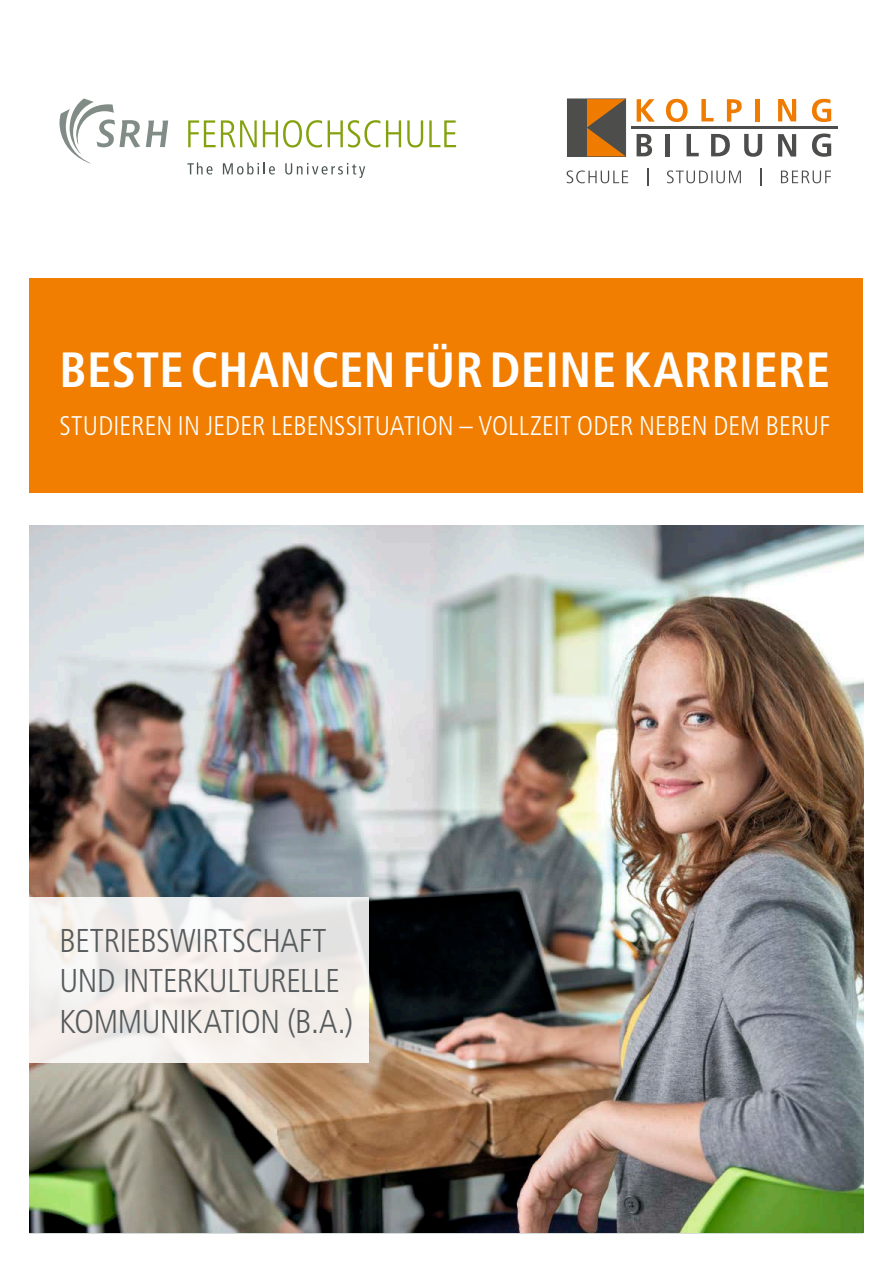
<style>
.page{position:relative;width:893px;height:1263px;background:#fff}
.page>*{position:absolute;margin:0;border:0;box-sizing:border-box;transform-origin:0 0}
.t1{font:700 condensed 49.5px "Frutiger LT Std";letter-spacing:.005em;color:#fff}
.t2{font:300 condensed 33px/40.5px "Frutiger LT Std";letter-spacing:-.015em;color:#565b5d}
.t3{font:300 condensed 27px "Frutiger LT Std";letter-spacing:.005em;color:#fff}
</style>
<div class="page">
<img style="left:30px;top:525px;width:833px;height:707px">
<div style="left:30px;top:279px;width:833px;height:214px;background:#f17e00"></div>
<svg style="left:146px;top:120px;width:22px;height:27px"></svg>
<svg style="left:60px;top:98px;width:80px;height:66px"></svg>
<svg style="left:188px;top:120px;width:69px;height:27px"></svg>
<svg style="left:263px;top:120px;width:59px;height:27px"></svg>
<svg style="left:328px;top:120px;width:52px;height:28px"></svg>
<svg style="left:386px;top:120px;width:15px;height:27px"></svg>
<svg style="left:407px;top:120px;width:16px;height:27px"></svg>
<svg style="left:429px;top:120px;width:27px;height:27px"></svg>
<svg style="left:187px;top:162px;width:26px;height:13px"></svg>
<svg style="left:223px;top:162px;width:52px;height:13px"></svg>
<svg style="left:285px;top:163px;width:80px;height:15px"></svg>
<svg style="left:567px;top:98px;width:59px;height:59px;background:#815c35"></svg>
<svg style="left:637px;top:99px;width:18px;height:23px"></svg>
<svg style="left:666px;top:99px;width:22px;height:23px"></svg>
<svg style="left:727px;top:99px;width:15px;height:23px"></svg>
<hr style="left:755px;top:99px;width:4px;height:23px;background:#ef7b00">
<svg style="left:778px;top:99px;width:18px;height:22px"></svg>
<svg style="left:812px;top:99px;width:19px;height:23px"></svg>
<svg style="left:701px;top:99px;width:13px;height:22px"></svg>
<svg style="left:637px;top:134px;width:15px;height:22px"></svg>
<hr style="left:666px;top:134px;width:4px;height:22px;background:#4d4d4c">
<svg style="left:711px;top:134px;width:19px;height:22px"></svg>
<svg style="left:744px;top:134px;width:18px;height:23px"></svg>
<svg style="left:778px;top:134px;width:18px;height:23px"></svg>
<svg style="left:812px;top:133px;width:19px;height:24px"></svg>
<svg style="left:687px;top:134px;width:12px;height:22px"></svg>
<hr style="left:631px;top:127px;width:207px;height:2px;background:#4d4d4c">
<svg style="left:567px;top:168px;width:264px;height:18px"></svg>
<svg style="left:29px;top:897px;width:340px;height:166px;fill:#f4efeb"></svg>
<h1 class="t1" style="left:60px;top:340px;width:772px">BESTE CHANCEN FÜR DEINE KARRIERE</h1>
<p class="t3" style="left:60px;top:411px;width:772px">STUDIEREN IN JEDER LEBENSSITUATION – VOLLZEIT ODER NEBEN DEM BERUF</p>
<p class="t2" style="left:60px;top:920px;width:282px">BETRIEBSWIRTSCHAFT<br>UND I NTERKULTURELLE<br>KOMM</p>
<p class="t2" style="left:142px;top:1001px;width:213px">UNIKATION (B.A.)</p>
</div>
